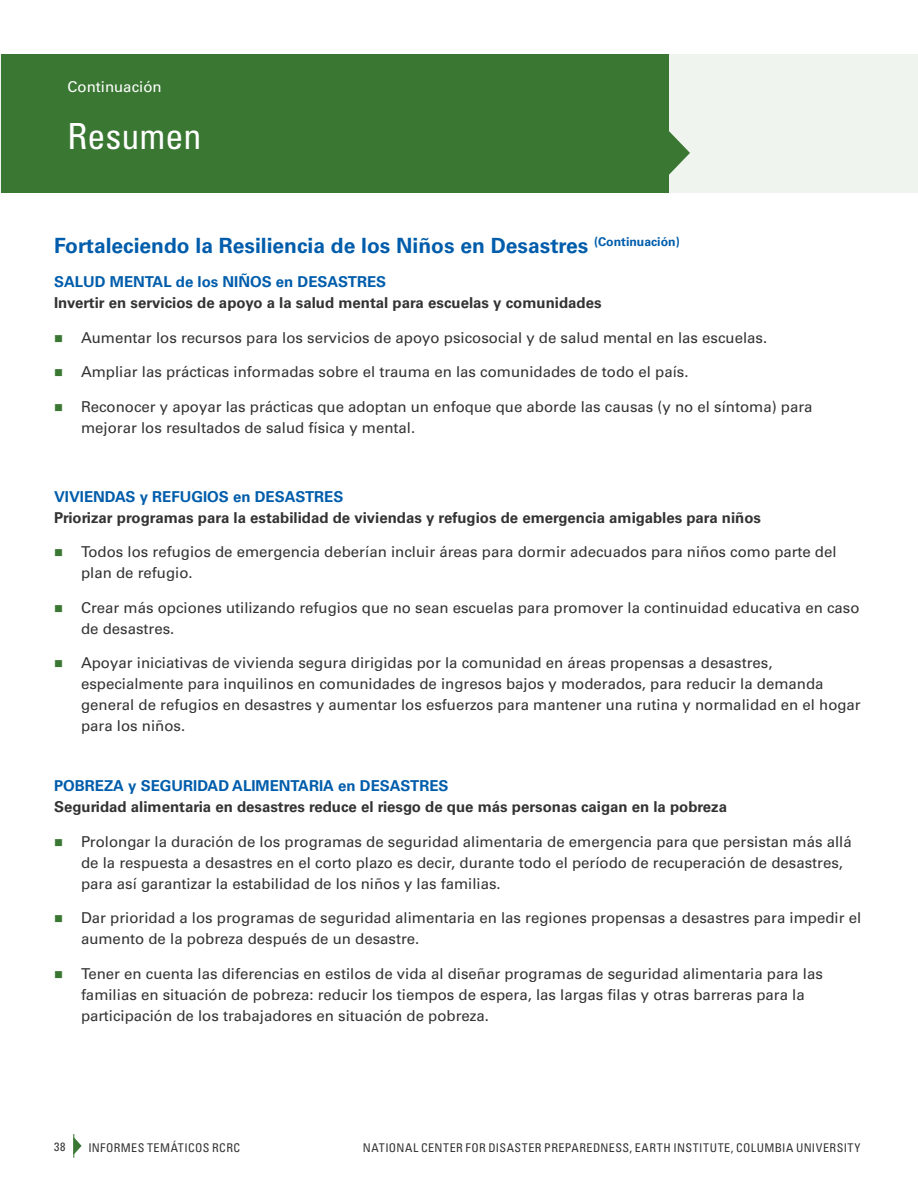
<style>
.page{position:relative;width:918px;height:1188px;background:#fff}
.page>*{position:absolute;margin:0;border:0;box-sizing:border-box;transform-origin:0 0}
.Chapter_Title_-Left{font:condensed 36px "Univers LT Std";color:#fff}
.Body_Title_L1{font:700 21px "Univers LT Std";color:#015dab}
.Body_Title_L1-2{font:15px/21px "Univers LT Std";color:#323332}
.Body_Title_L1-3{font:700 15px/21px "Univers LT Std";color:#323332}
.cont_d{font:15px "Univers LT Std";color:#fff}
.t1{font:condensed 12px "Univers LT Std";letter-spacing:.04em;color:#323332}
.s1{color:#015dab}
.s2{color:#397732}
</style>
<div class="page">
<svg style="left:73px;top:1134px;width:9px;height:24px"></svg>
<div style="left:1px;top:54px;width:917px;height:139px;background:#f0f4ee"></div>
<div style="left:0;top:54px;width:668px;height:139px;background:#397732"></div>
<svg style="left:668px;top:129px;width:22px;height:48px"></svg>
<hr style="left:0;top:54px;width:1px;height:139px;background:#f0f4ee">
<p class="cont_d" style="left:68px;top:78px;width:96px">Continuación</p>
<p class="Chapter_Title_-Left" style="left:68px;top:114px;width:135px">Resumen</p>
<p class="Body_Title_L1" style="left:54px;top:233px;width:627px">Fortaleciendo la Resiliencia de los Niños en Desastres <sup>(Continuación)</sup></p>
<p class="Body_Title_L1-3" style="left:54px;top:272px;width:549px"><span class="s1">SALUD MENTAL de los NIÑOS en DESASTRES<br></span>Invertir en servicios de apoyo a la salud mental para escuelas y comunidades</p>
<p class="Body_Title_L1-2" style="left:54px;top:327px;width:715px"><span class="s2">■</span> Aumentar los recursos para los servicios de apoyo psicosocial y de salud mental en las escuelas.</p>
<p class="Body_Title_L1-2" style="left:54px;top:362px;width:636px"><span class="s2">■</span> Ampliar las prácticas informadas sobre el trauma en las comunidades de todo el país.</p>
<p class="Body_Title_L1-2" style="left:81px;top:396px;width:733px;text-indent:-27px"><span class="s2">■</span> Reconocer y apoyar las prácticas que adoptan un enfoque que aborde las causas (y no el síntoma) para mejorar los resultados de salud física y mental.</p>
<p class="Body_Title_L1-3" style="left:54px;top:486px;width:709px"><span class="s1">VIVIENDAS y REFUGIOS en DESASTRES<br></span>Priorizar programas para la estabilidad de viviendas y refugios de emergencia amigables para niños</p>
<p class="Body_Title_L1-2" style="left:81px;top:542px;width:757px;text-indent:-27px"><span class="s2">■</span> Todos los refugios de emergencia deberían incluir áreas para dormir adecuados para niños como parte del plan de refugio.</p>
<p class="Body_Title_L1-2" style="left:81px;top:597px;width:780px;text-indent:-27px"><span class="s2">■</span> Crear más opciones utilizando refugios que no sean escuelas para promover la continuidad educativa en caso de desastres.</p>
<p class="Body_Title_L1-2" style="left:81px;top:653px;width:781px;text-indent:-27px"><span class="s2">■</span> Apoyar iniciativas de vivienda segura dirigidas por la comunidad en áreas propensas a desastres, especialmente para inquilinos en comunidades de ingresos bajos y moderados, para reducir la demanda general de refugios en desastres y aumentar los esfuerzos para mantener una rutina y normalidad en el hogar para los niños.</p>
<p class="Body_Title_L1-3" style="left:54px;top:776px;width:675px"><span class="s1">POBREZA y SEGURIDAD ALIMENTARIA en DESASTRES<br></span>Seguridad alimentaria en desastres reduce el riesgo de que más personas caigan en la pobreza</p>
<p class="Body_Title_L1-2" style="left:81px;top:831px;width:772px;text-indent:-27px"><span class="s2">■</span> Prolongar la duración de los programas de seguridad alimentaria de emergencia para que persistan más allá de la respuesta a desastres en el corto plazo es decir, durante todo el período de recuperación de desastres, para así garantizar la estabilidad de los niños y las familias.</p>
<p class="Body_Title_L1-2" style="left:81px;top:908px;width:782px;text-indent:-27px"><span class="s2">■</span> Dar prioridad a los programas de seguridad alimentaria en las regiones propensas a desastres para impedir el aumento de la pobreza después de un desastre.</p>
<p class="Body_Title_L1-2" style="left:81px;top:963px;width:743px;text-indent:-27px"><span class="s2">■</span> Tener en cuenta las diferencias en estilos de vida al diseñar programas de seguridad alimentaria para las familias en situación de pobreza: reducir los tiempos de espera, las largas filas y otras barreras para la participación de los trabajadores en situación de pobreza.</p>
<p class="t1" style="left:54px;top:1140px;width:13px">38</p>
<p class="t1" style="left:88px;top:1140px;width:153px">INFORMES TEMÁTICOS RCRC</p>
<p class="t1" style="left:363px;top:1140px;width:499px">NATIONAL CENTER FOR DISASTER PREPAREDNESS, EARTH INSTITUTE, COLUMBIA UNIVERSITY</p>
</div>
